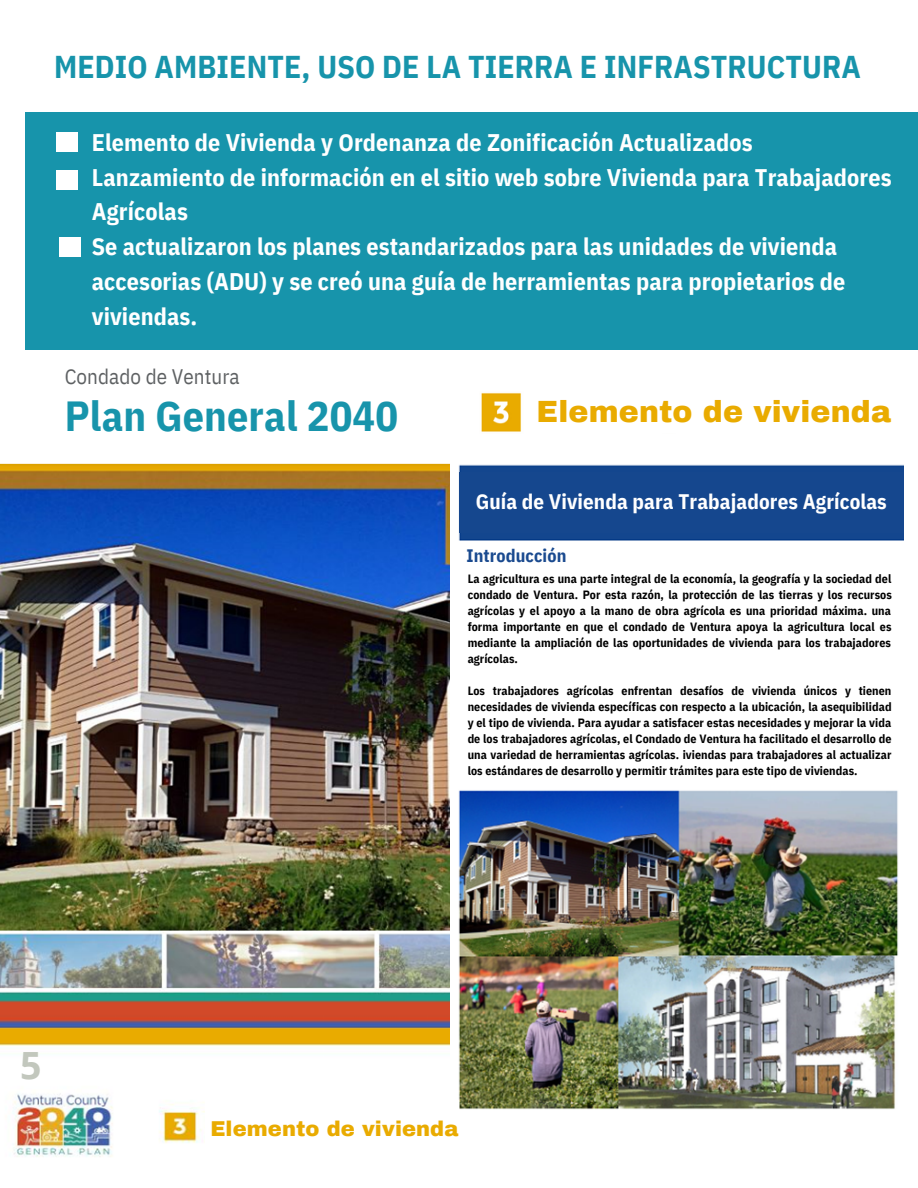
<style>
.page{position:relative;width:918px;height:1188px;background:#fff}
.page>*{position:absolute;margin:0;border:0;box-sizing:border-box;transform-origin:0 0}
.t1{font:700 42px "IBM Plex Sans Cond";letter-spacing:.005em;color:#1794ab}
.t2{font:700 37.5px "Open Sans";color:#c2c7bd}
.t3{font:700 31.5px "IBM Plex Sans Cond";letter-spacing:.005em;color:#1794ab}
.t4{font:900 30px "Archivo";letter-spacing:.005em;color:#e9ab00}
.t5{font:700 24px/34.8px "IBM Plex Sans Cond";letter-spacing:.005em;color:#fff}
.t6{font:700 21px "IBM Plex Sans Cond";letter-spacing:.005em;color:#fff}
.t7{font:900 21px "Archivo";letter-spacing:.005em;color:#e9ab00}
.t8{font:21px "IBM Plex Sans Cond";letter-spacing:.005em;color:#5e6163}
.t9{font:700 18px "IBM Plex Sans Cond";letter-spacing:.005em;color:#1a4a8f}
.t10{font:700 12px/16px "IBM Plex Sans Cond";letter-spacing:.005em;color:#000;text-align:justify}
</style>
<div class="page">
<div style="left:26px;top:113px;width:892px;height:342px;background:#1794ab"></div>
<div style="left:57px;top:170px;width:21px;height:19px;background:#fff"></div>
<div style="left:56px;top:133px;width:22px;height:19px;background:#fff"></div>
<div style="left:59px;top:237px;width:22px;height:19px;background:#fff"></div>
<div style="left:0;top:350px;width:918px;height:838px;background:#fff"></div>
<img style="left:481px;top:392px;width:40px;height:40px">
<img style="left:0;top:463px;width:450px;height:694px">
<img style="left:458px;top:464px;width:446px;height:646px">
<div style="left:206px;top:1100px;width:253px;height:54px;background:#fff"></div>
<div style="left:459px;top:554px;width:444px;height:229px;background:#fff"></div>
<div style="left:459px;top:472px;width:444px;height:60px;background:#15478e"></div>
<p class="t3" style="left:54px;top:46px;width:809px">MEDIO AMBIENTE, USO DE LA TIERRA E INFRASTRUCTURA</p>
<p class="t5" style="left:92px;top:124px;width:662px">Elemento de Vivienda y Ordenanza de Zonificación Actualizados</p>
<p class="t5" style="left:92px;top:159px;width:801px">Lanzamiento de información en el sitio web sobre Vivienda para Trabajadores<br>Agrícolas</p>
<p class="t5" style="left:92px;top:229px;width:755px">Se actualizaron los planes estandarizados para las unidades de vivienda accesorias (ADU) y se creó una guía de herramientas para propietarios de viviendas.</p>
<p class="t8" style="left:65px;top:362px;width:176px">Condado de Ventura</p>
<p class="t1" style="left:65px;top:388px;width:335px">Plan General 2040</p>
<p class="t4" style="left:537px;top:396px;width:356px">Elemento de vivienda</p>
<p class="t6" style="left:476px;top:488px;width:413px">Guía de Vivienda para Trabajadores Agrícolas</p>
<p class="t9" style="left:467px;top:543px;width:101px">Introducción</p>
<p class="t10" style="left:468px;top:571px;width:426px">La agricultura es una parte integral de la economía, la geografía y la sociedad del condado de Ventura. Por esta razón, la protección de las tierras y los recursos agrícolas y el apoyo a la mano de obra agrícola es una prioridad máxima. una forma importante en que el condado de Ventura apoya la agricultura local es mediante la ampliación de las oportunidades de vivienda para los trabajadores agrícolas.</p>
<p class="t10" style="left:468px;top:683px;width:425px">Los trabajadores agrícolas enfrentan desafíos de vivienda únicos y tienen necesidades de vivienda específicas con respecto a la ubicación, la asequibilidad y el tipo de vivienda. Para ayudar a satisfacer estas necesidades y mejorar la vida de los trabajadores agrícolas, el Condado de Ventura ha facilitado el desarrollo de una variedad de herramientas agrícolas. iviendas para trabajadores al actualizar los estándares de desarrollo y permitir trámites para este tipo de viviendas.</p>
<p class="t2" style="left:20px;top:1039px;width:23px">5</p>
<p class="t7" style="left:210px;top:1117px;width:250px">Elemento de vivienda</p>
</div>
